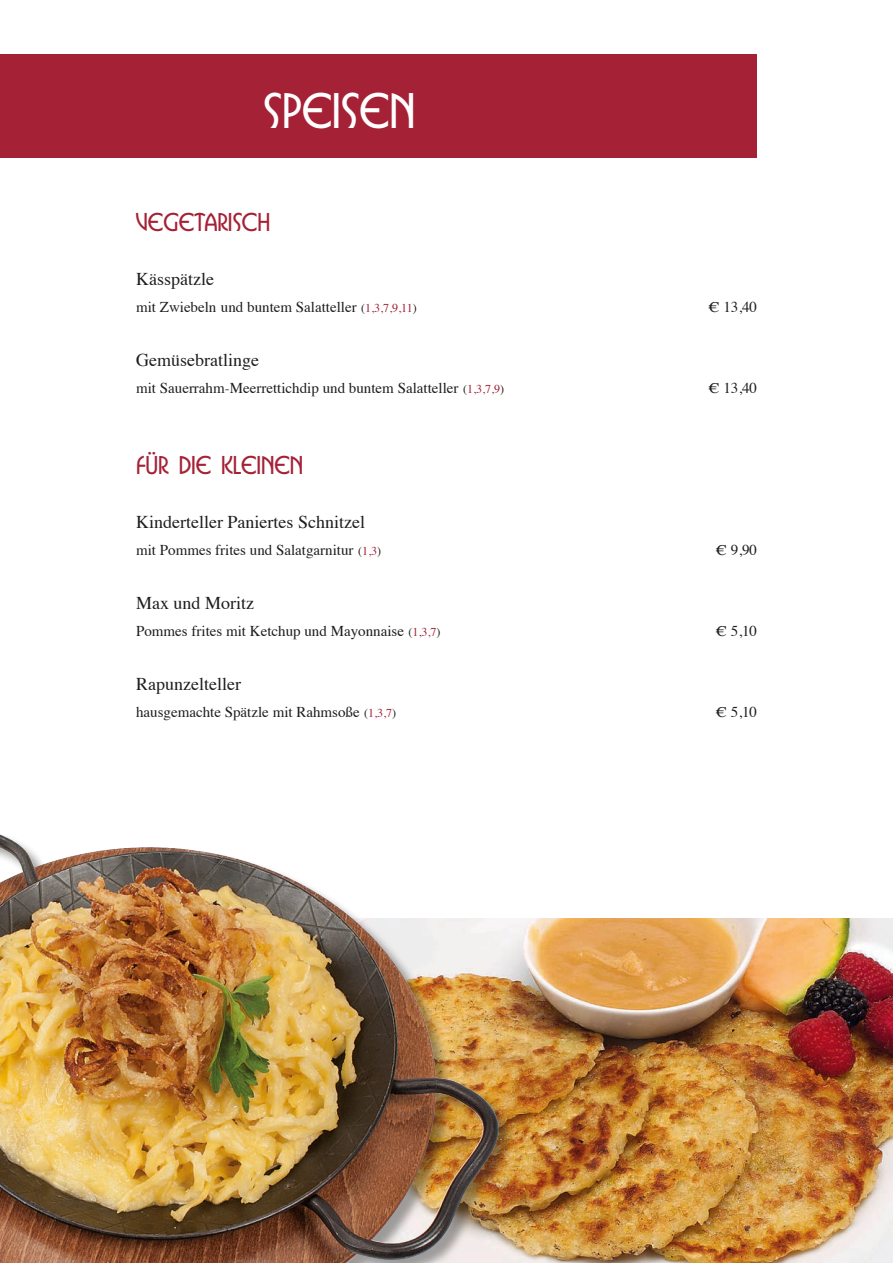
<style>
.page{position:relative;width:893px;height:1263px;background:#fff}
.page>*{position:absolute;margin:0;border:0;box-sizing:border-box;transform-origin:0 0}
.t1{font:700 46.5px "Busorama IT Cby BT";color:#fff}
.Essen{font:700 24px "Busorama IT Cby BT";color:#a52136}
.Essen-2{font:18px "Times";color:#1d1d1b}
.Essen-3{font:15px "Times";color:#1d1d1b}
.s1{font-size:12px}
.s2{font-size:12px;color:#a52136}
</style>
<div class="page">
<div style="left:0;top:54px;width:757px;height:103px;background:#a52136"></div>
<img style="left:551px;top:918px;width:342px;height:345px">
<div style="left:0;top:831px;width:551px;height:432px;background:#1d1d1b;opacity:.4"></div>
<img style="left:0;top:834px;width:415px;height:429px">
<p class="t1" style="left:264px;top:83px;width:153px">SPEISEN</p>
<p class="Essen" style="left:136px;top:208px;width:136px">VEGETARISCH</p>
<p class="Essen-2" style="left:136px;top:262px;width:79px">Kässpätzle</p>
<p class="Essen-3" style="left:136px;top:293px;width:282px">mit Zwiebeln und buntem Salatteller <span class="s1">(</span><span class="s2">1,3,7,9,11</span><span class="s1">)</span></p>
<p class="Essen-3" style="left:708px;top:293px;width:50px">€ 13,40</p>
<p class="Essen-2" style="left:136px;top:343px;width:124px">Gemüsebratlinge</p>
<p class="Essen-3" style="left:136px;top:374px;width:369px">mit Sauerrahm-Meerrettichdip und buntem Salatteller <span class="s1">(</span><span class="s2">1,3,7,9</span><span class="s1">)</span></p>
<p class="Essen-3" style="left:708px;top:374px;width:50px">€ 13,40</p>
<p class="Essen" style="left:136px;top:451px;width:169px">FÜR DIE KLEINEN</p>
<p class="Essen-2" style="left:136px;top:505px;width:230px">Kinderteller Paniertes Schnitzel</p>
<p class="Essen-3" style="left:136px;top:536px;width:246px">mit Pommes frites und Salatgarnitur <span class="s1">(</span><span class="s2">1,3</span><span class="s1">)</span></p>
<p class="Essen-3" style="left:716px;top:536px;width:43px">€ 9,90</p>
<p class="Essen-2" style="left:136px;top:586px;width:119px">Max und Moritz</p>
<p class="Essen-3" style="left:136px;top:617px;width:306px">Pommes frites mit Ketchup und Mayonnaise <span class="s1">(</span><span class="s2">1,3,7</span><span class="s1">)</span></p>
<p class="Essen-3" style="left:716px;top:617px;width:43px">€ 5,10</p>
<p class="Essen-2" style="left:136px;top:667px;width:106px">Rapunzelteller</p>
<p class="Essen-3" style="left:136px;top:698px;width:262px">hausgemachte Spätzle mit Rahmsoße <span class="s1">(</span><span class="s2">1,3,7</span><span class="s1">)</span></p>
<p class="Essen-3" style="left:716px;top:698px;width:43px">€ 5,10</p>
</div>
